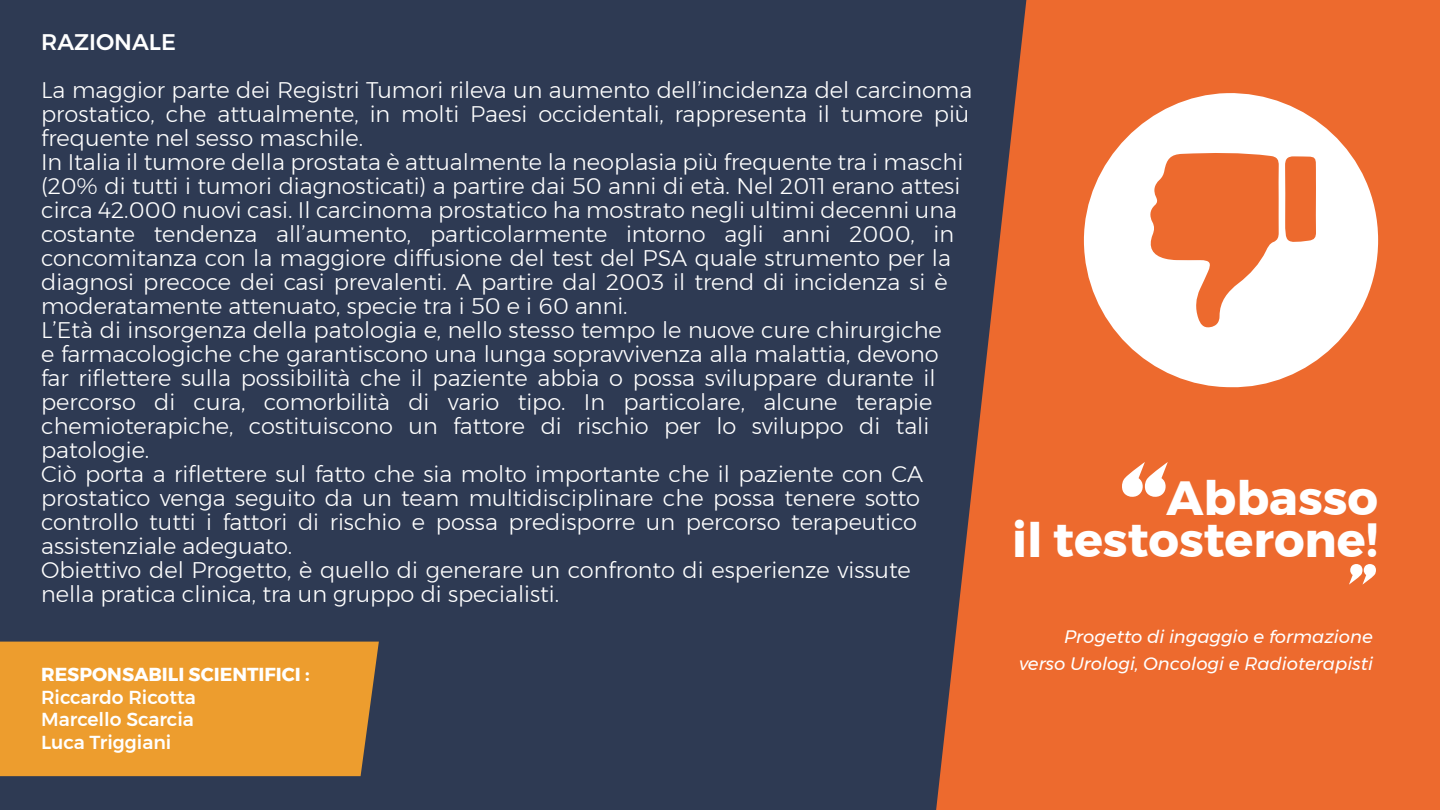
<style>
.page{position:relative;width:1440px;height:810px;background:#fff}
.page>*{position:absolute;margin:0;border:0;box-sizing:border-box;transform-origin:0 0}
.t1{font:700 47.92px/43px "Montserrat";color:#fff;text-align:right}
.t2{font:300 22.5px/24px "Montserrat";color:#fff}
.t3{font:500 22.5px "Montserrat";color:#fff}
.t4{font:500 18.75px/22.5px "Montserrat";color:#fff;text-align:justify}
.t5{font:700 18.75px "Montserrat";color:#fff}
.t6{font:italic 18px/26.8px "Montserrat";color:#fff;text-align:right}
</style>
<div class="page">
<div style="left:0;top:0;width:1059px;height:810px;background:#2e3a53"></div>
<svg style="left:936px;top:0;width:504px;height:810px;background:#d76432"></svg>
<svg style="left:1084px;top:91px;width:294px;height:298px"></svg>
<svg style="left:1349px;top:564px;width:27px;height:21px"></svg>
<svg style="left:1122px;top:462px;width:46px;height:35px"></svg>
<div style="left:0;top:642px;width:379px;height:134px;background:#ed9d2e"></div>
<p class="t3" style="left:41px;top:25px;width:136px">RAZIONALE</p>
<p class="t2" style="left:41px;top:78px;width:933px">La maggior parte dei Registri Tumori rileva un aumento dell’incidenza del carcinoma prostatico, che attualmente, in molti Paesi occidentali, rappresenta il tumore più frequente nel sesso maschile.<br>In Italia il tumore della prostata è attualmente la neoplasia più frequente tra i maschi (20% di tutti i tumori diagnosticati) a partire dai 50 anni di età. Nel 2011 erano attesi circa 42.000 nuovi casi. Il carcinoma prostatico ha mostrato negli ultimi decenni una costante tendenza all’aumento, particolarmente intorno agli anni 2000, in concomitanza con la maggiore diffusione del test del PSA quale strumento per la diagnosi precoce dei casi prevalenti. A partire dal 2003 il trend di incidenza si è moderatamente attenuato, specie tra i 50 e i 60 anni.<br>L’Età di insorgenza della patologia e, nello stesso tempo le nuove cure chirurgiche<br>e farmacologiche che garantiscono una lunga sopravvivenza alla malattia, devono<br>far riflettere sulla possibilità che il paziente abbia o possa sviluppare durante il percorso di cura, comorbilità di vario tipo. In particolare, alcune terapie chemioterapiche, costituiscono un fattore di rischio per lo sviluppo di tali patologie.<br>Ciò porta a riflettere sul fatto che sia molto importante che il paziente con CA prostatico venga seguito da un team multidisciplinare che possa tenere sotto controllo tutti i fattori di rischio e possa predisporre un percorso terapeutico assistenziale adeguato.<br>Obiettivo del Progetto, è quello di generare un confronto di esperienze vissute<br>nella pratica clinica, tra un gruppo di specialisti.</p>
<p class="t5" style="left:41px;top:659px;width:270px">RESPONSABILI SCIENTIFICI :</p>
<p class="t4" style="left:41px;top:686px;width:156px">Riccardo Ricotta Marcello Scarcia Luca Triggiani</p>
<h1 class="t1" style="left:1012px;top:476px;width:367px">Abbasso<br>il testosterone!</h1>
<p class="t6" style="left:1019px;top:623px;width:355px">Progetto di ingaggio e formazione verso Urologi, Oncologi e Radioterapisti</p>
</div>
